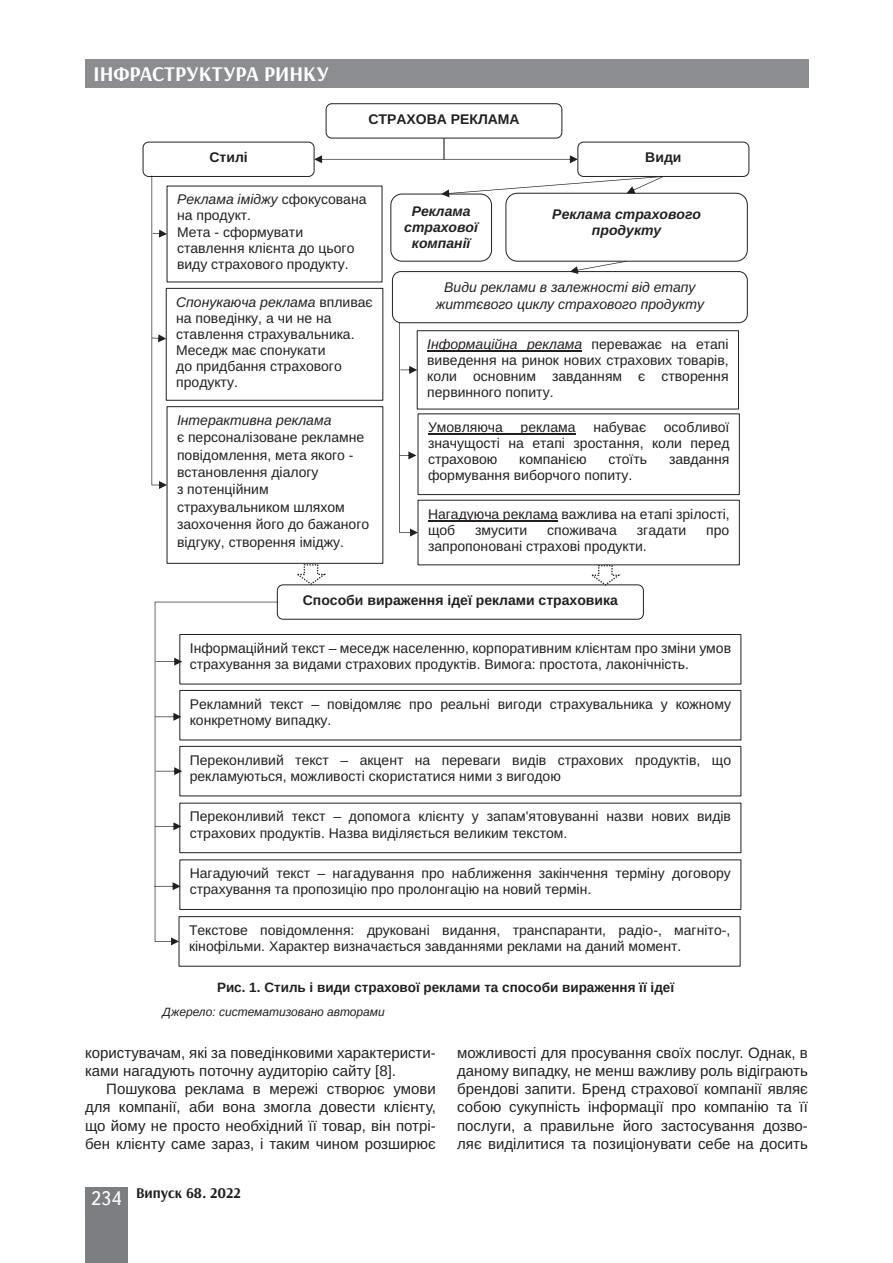
<style>
.page{position:relative;width:893px;height:1263px;background:#fff}
.page>*{position:absolute;margin:0;border:0;box-sizing:border-box;transform-origin:0 0}
.t1{font:700 21px "Arsenal";color:#fff}
.Текст_основной_G{font:15px/18.1px "Arimo";color:#231f20;text-align:justify}
.t2{font:700 15px "Arsenal";color:#231f20}
.t3{font:13.95px/16px "Arimo Roman";color:#231f20}
.t4{font:italic 13.95px/16.2px "Arimo";color:#231f20;text-align:center}
.t5{font:700 13.95px "Arimo";color:#231f20}
.t6{font:italic 700 13.95px/16px "Arimo";color:#231f20;text-align:center}
.Рисунок{font:700 13.5px "Arimo";color:#231f20}
.Джерело{font:italic 12px "Arimo";color:#231f20}
.s1{font-family:"Arimo";font-style:italic}
.s2{font-family:"Ukrainian Text";font-weight:400;font-size:19.5px;color:#fff}
</style>
<div class="page">
<div style="left:85px;top:59px;width:723px;height:29px;background:#8b8d90"></div>
<div style="left:85px;top:1186px;width:43px;height:76px;background:#7c7e81"></div>
<div style="left:326px;top:103px;width:236px;height:35px;background:#fff;border:1px solid #231f20;border-radius:6px"></div>
<div style="left:143px;top:142px;width:171px;height:35px;background:#fff;border:1px solid #231f20;border-radius:6px"></div>
<div style="left:577px;top:142px;width:172px;height:35px;background:#fff;border:1px solid #231f20;border-radius:6px"></div>
<svg style="left:314px;top:138px;width:264px;height:25px"></svg>
<img style="left:167px;top:191px;width:215px;height:86px">
<div style="left:166px;top:288px;width:217px;height:113px;border:1px solid #231f20"></div>
<div style="left:167px;top:406px;width:216px;height:158px;border:1px solid #231f20"></div>
<svg style="left:152px;top:176px;width:15px;height:313px"></svg>
<div style="left:390px;top:194px;width:102px;height:67px;background:#fff;border:1px solid #231f20;border-radius:11px"></div>
<div style="left:506px;top:193px;width:242px;height:68px;background:#fff;border:1px solid #231f20;border-radius:11px"></div>
<svg style="left:441px;top:176px;width:222px;height:21px"></svg>
<div style="left:392px;top:271px;width:356px;height:52px;background:#fff;border:1px solid #231f20;border-radius:9px"></div>
<svg style="left:570px;top:261px;width:57px;height:13px"></svg>
<div style="left:417px;top:330px;width:322px;height:79px;border:1px solid #231f20"></div>
<hr style="left:427px;top:350px;width:155px;height:2px;background:#231f20">
<div style="left:418px;top:413px;width:322px;height:82px;border:1px solid #231f20"></div>
<hr style="left:428px;top:434px;width:148px;height:1px;background:#231f20">
<hr style="left:428px;top:520px;width:130px;height:1px;background:#231f20">
<svg style="left:399px;top:323px;width:19px;height:213px"></svg>
<div style="left:277px;top:584px;width:367px;height:35px;background:#fff;border:1px solid #231f20;border-radius:6px"></div>
<svg style="left:296px;top:563px;width:32px;height:23px"></svg>
<svg style="left:590px;top:564px;width:33px;height:22px"></svg>
<div style="left:179px;top:634px;width:562px;height:50px;border:1px solid #231f20"></div>
<div style="left:179px;top:690px;width:562px;height:50px;border:1px solid #231f20"></div>
<div style="left:179px;top:746px;width:562px;height:50px;border:1px solid #231f20"></div>
<div style="left:179px;top:803px;width:562px;height:50px;border:1px solid #231f20"></div>
<div style="left:179px;top:859px;width:562px;height:51px;border:1px solid #231f20"></div>
<div style="left:179px;top:916px;width:561px;height:50px;border:1px solid #231f20"></div>
<svg style="left:154px;top:602px;width:123px;height:343px"></svg>
<h1 class="t1" style="left:94px;top:61px;width:237px">ІНФРАСТРУКТУРА РИНКУ</h1>
<p class="t5" style="left:368px;top:109px;width:153px">СТРАХОВА РЕКЛАМА</p>
<p class="t5" style="left:209px;top:148px;width:40px">Стилі</p>
<p class="t5" style="left:645px;top:148px;width:38px">Види</p>
<p class="t3" style="left:177px;top:192px;width:191px"><span class="s1">Реклама іміджу</span> сфокусована на продукт.<br>Мета - сформувати ставлення клієнта до цього виду страхового продукту.</p>
<p class="t3" style="left:176px;top:294px;width:198px"><span class="s1">Спонукаюча реклама</span> впливає на поведінку, а чи не на ставлення страхувальника.<br>Меседж має спонукати<br>до придбання страхового продукту.</p>
<p class="t3" style="left:177px;top:412px;width:194px;line-height:17.4px"><span class="s1">Інтерактивна реклама<br></span>є персоналізоване рекламне повідомлення, мета якого - встановлення діалогу<br>з потенційним страхувальником шляхом заохочення його до бажаного відгуку, створення іміджу.</p>
<p class="t6" style="left:404px;top:203px;width:75px">Реклама страхової компанії</p>
<p class="t6" style="left:552px;top:206px;width:150px">Реклама страхового продукту</p>
<p class="t4" style="left:436px;top:280px;width:270px">Види реклами в залежності від етапу життєвого циклу страхового продукту</p>
<p class="t3" style="left:427px;top:336px;width:303px;text-align:justify"><span class="s1">Інформаційна реклама</span> переважає на етапі виведення на ринок нових страхових товарів, коли основним завданням є створення первинного попиту.</p>
<p class="t3" style="left:428px;top:420px;width:76px">Умовляюча</p>
<p class="t3" style="left:521px;top:420px;width:56px">реклама</p>
<p class="t3" style="left:593px;top:420px;width:54px">набуває</p>
<p class="t3" style="left:428px;top:420px;width:303px;text-align:justify;text-indent:236px">особливої значущості на етапі зростання, коли перед страховою</p>
<p class="t3" style="left:519px;top:452px;width:69px">компанією</p>
<p class="t3" style="left:608px;top:452px;width:40px">стоїть</p>
<p class="t3" style="left:669px;top:452px;width:62px">завдання</p>
<p class="t3" style="left:428px;top:468px;width:206px">формування виборчого попиту.</p>
<p class="t3" style="left:428px;top:506px;width:303px">Нагадуюча реклама важлива на етапі зрілості, щоб</p>
<p class="t3" style="left:475px;top:522px;width:54px">змусити</p>
<p class="t3" style="left:547px;top:522px;width:71px">споживача</p>
<p class="t3" style="left:637px;top:522px;width:51px">згадати</p>
<p class="t3" style="left:706px;top:522px;width:25px">про</p>
<p class="t3" style="left:428px;top:538px;width:220px">запропоновані страхові продукти.</p>
<p class="t5" style="left:303px;top:590px;width:317px">Способи вираження ідеї реклами страховика</p>
<p class="t3" style="left:190px;top:640px;width:543px">Інформаційний текст – меседж населенню, корпоративним клієнтам про зміни умов страхування за видами страхових продуктів. Вимога: простота, лаконічність.</p>
<p class="t3" style="left:190px;top:696px;width:543px">Рекламний текст – повідомляє про реальні вигоди страхувальника у кожному конкретному випадку.</p>
<p class="t3" style="left:190px;top:752px;width:543px">Переконливий текст – акцент на переваги видів страхових продуктів, що рекламуються, можливості скористатися ними з вигодою</p>
<p class="t3" style="left:190px;top:809px;width:543px">Переконливий текст – допомога клієнту у запам'ятовуванні назви нових видів страхових продуктів. Назва виділяється великим текстом.</p>
<p class="t3" style="left:190px;top:865px;width:543px">Нагадуючий текст – нагадування про наближення закінчення терміну договору страхування та пропозицію про пролонгацію на новий термін.</p>
<p class="t3" style="left:189px;top:922px;width:543px">Текстове повідомлення: друковані видання, транспаранти, радіо-, магніто-, кінофільми. Характер визначається завданнями реклами на даний момент.</p>
<p class="Рисунок" style="left:217px;top:978px;width:459px">Рис. 1. Стиль і види страхової реклами та способи вираження її ідеї</p>
<p class="Джерело" style="left:163px;top:1003px;width:224px">Джерело: систематизовано авторами</p>
<p class="Текст_основной_G" style="left:85px;top:1044px;width:352px">користувачам, які за поведінковими характеристи&shy;ками нагадують поточну аудиторію сайту [8].</p>
<p class="Текст_основной_G" style="left:85px;top:1080px;width:352px;text-indent:21px">Пошукова реклама в мережі створює умови для компанії, аби вона змогла довести клієнту, що йому не просто необхідний її товар, він потрі&shy;бен клієнту саме зараз, і таким чином розширює</p>
<p class="t2" style="left:91px;top:1183px;width:151px"><span class="s2">234</span> Випуск 68. 2022</p>
<p class="Текст_основной_G" style="left:457px;top:1044px;width:352px">можливості для просування своїх послуг. Однак, в даному випадку, не менш важливу роль відіграють брендові запити. Бренд страхової компанії являє собою сукупність інформації про компанію та її послуги, а правильне його застосування дозво&shy;ляє виділитися та позиціонувати себе на досить</p>
</div>
